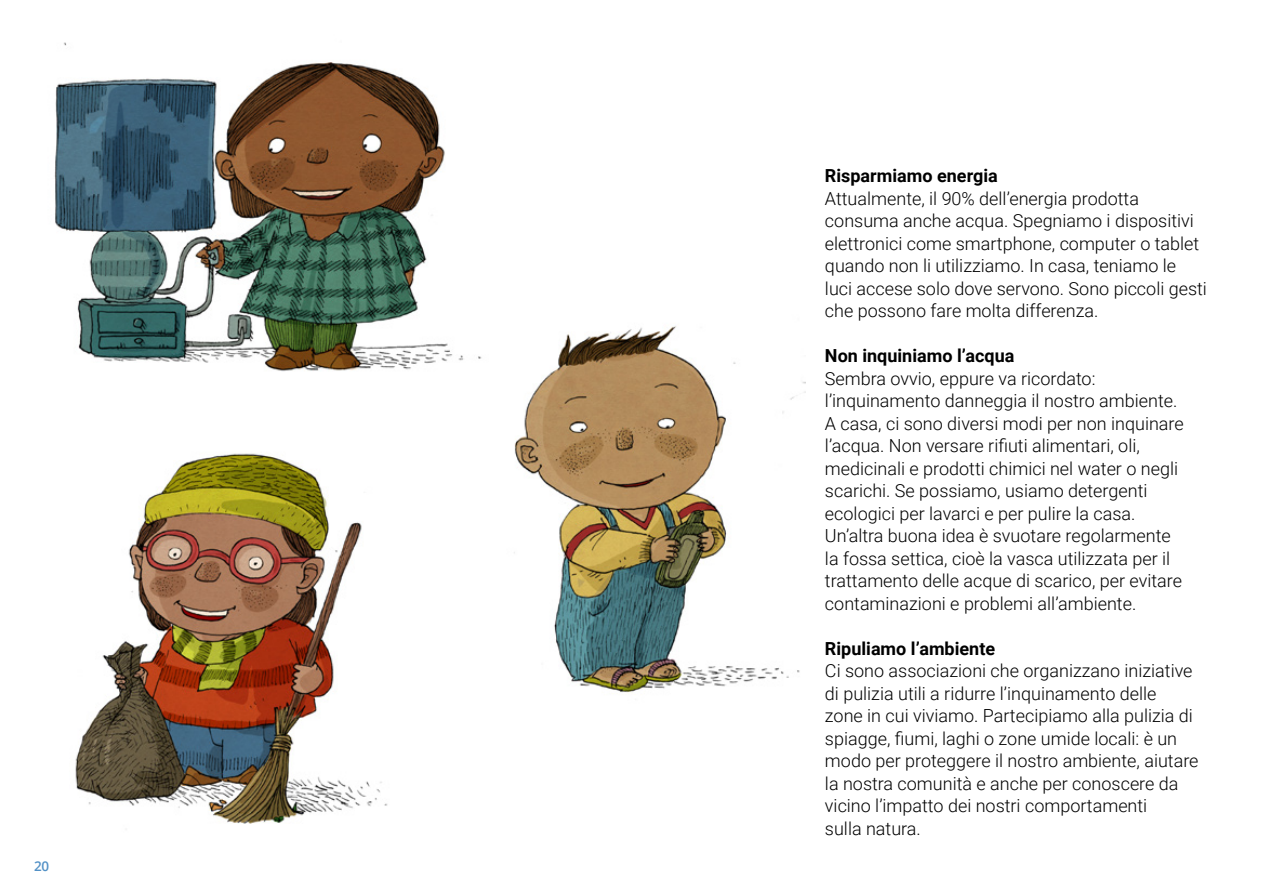
<style>
.page{position:relative;width:1263px;height:893px;background:#fff}
.page>*{position:absolute;margin:0;border:0;box-sizing:border-box;transform-origin:0 0}
.t1{font:300 18px/22.5px "Roboto";color:#000}
.t2{font:700 18px "Roboto";color:#000}
.t3{font:600 13.5px "Open Sans";color:#5391c6}
</style>
<div class="page">
<img style="left:514px;top:326px;width:291px;height:367px">
<img style="left:54px;top:42px;width:428px;height:330px">
<img style="left:75px;top:453px;width:313px;height:371px">
<p class="t3" style="left:34px;top:856px;width:17px">20</p>
<p class="t2" style="left:825px;top:163px;width:174px">Risparmiamo energia</p>
<p class="t1" style="left:825px;top:186px;width:383px">Attualmente, il 90% dell’energia prodotta consuma anche acqua. Spegniamo i dispositivi elettronici come smartphone, computer o tablet quando non li utilizziamo. In casa, teniamo le luci accese solo dove servono. Sono piccoli gesti che possono fare molta differenza.</p>
<p class="t2" style="left:825px;top:343px;width:191px">Non inquiniamo l’acqua</p>
<p class="t1" style="left:825px;top:366px;width:360px">Sembra ovvio, eppure va ricordato: l’inquinamento danneggia il nostro ambiente.<br>A casa, ci sono diversi modi per non inquinare l’acqua. Non versare rifiuti alimentari, oli, medicinali e prodotti chimici nel water o negli scarichi. Se possiamo, usiamo detergenti ecologici per lavarci e per pulire la casa.<br>Un’altra buona idea è svuotare regolarmente la fossa settica, cioè la vasca utilizzata per il trattamento delle acque di scarico, per evitare contaminazioni e problemi all’ambiente.</p>
<p class="t2" style="left:825px;top:636px;width:172px">Ripuliamo l’ambiente</p>
<p class="t1" style="left:825px;top:659px;width:375px">Ci sono associazioni che organizzano iniziative di pulizia utili a ridurre l’inquinamento delle zone in cui viviamo. Partecipiamo alla pulizia di spiagge, fiumi, laghi o zone umide locali: è un modo per proteggere il nostro ambiente, aiutare la nostra comunità e anche per conoscere da vicino l’impatto dei nostri comportamenti<br>sulla natura.</p>
</div>
